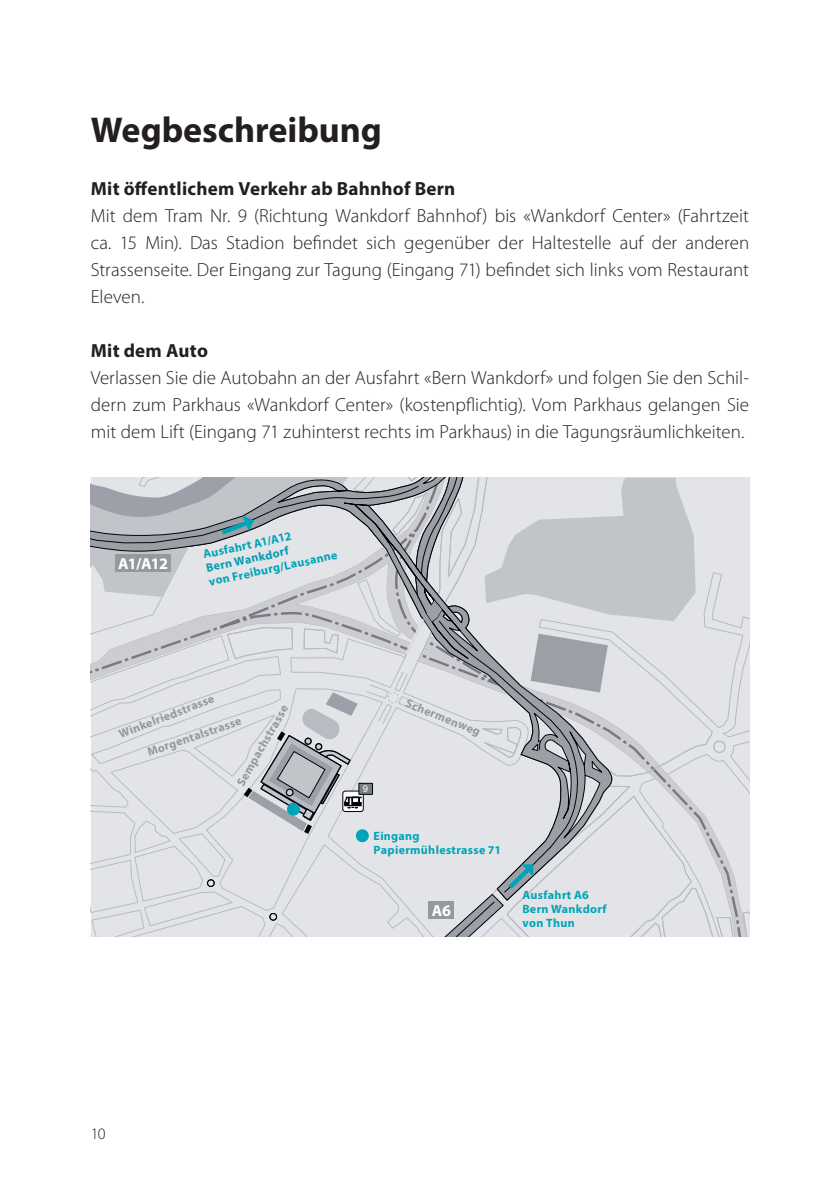
<style>
.page{position:relative;width:840px;height:1191px;background:#fff}
.page>*{position:absolute;margin:0;border:0;box-sizing:border-box;transform-origin:0 0}
.t1{font:700 36px "Myriad Pro";letter-spacing:-.005em;color:#231f20}
.t2{font:300 19px/27px "Myriad Pro";color:#231f20;text-align:justify}
.t3{font:700 19px "Myriad Pro";letter-spacing:.01em;color:#231f20}
.t4{font:700 16px "Myriad Pro";letter-spacing:-.05em;color:#fff}
.t5{font:300 16px "Myriad Pro";color:#231f20}
.t6{font:700 12px/14px "Myriad Pro";letter-spacing:.025em;color:#00a4b8}
.t7{font:700 12px "Myriad Pro";color:#95999b}
.t8{font:700 12px "Myriad Pro";color:#079cb0}
.t9{font:9.4px "Arial";color:#fff}
</style>
<div class="page">
<svg style="left:719px;top:478px;width:29px;height:459px;background:#dddfe2"></svg>
<svg style="left:91px;top:478px;width:628px;height:459px;background:#d0d3d7"></svg>
<h1 class="t1" style="left:91px;top:106px;width:292px">Wegbeschreibung</h1>
<p class="t3" style="left:91px;top:176px;width:366px">Mit öffentlichem Verkehr ab Bahnhof Bern</p>
<p class="t2" style="left:91px;top:202px;width:659px">Mit dem Tram Nr. 9 (Richtung Wankdorf Bahnhof) bis «Wankdorf Center» (Fahrtzeit ca. 15 Min). Das Stadion befindet sich gegenüber der Haltestelle auf der anderen Strassenseite. Der Eingang zur Tagung (Eingang 71) befindet sich links vom Restaurant Eleven.</p>
<p class="t3" style="left:91px;top:338px;width:119px">Mit dem Auto</p>
<p class="t2" style="left:91px;top:364px;width:659px">Verlassen Sie die Autobahn an der Ausfahrt «Bern Wankdorf» und folgen Sie den Schil&shy;dern zum Parkhaus «Wankdorf Center» (kostenpflichtig). Vom Parkhaus gelangen Sie mit dem Lift (Eingang 71 zuhinterst rechts im Parkhaus) in die Tagungsräumlichkeiten.</p>
<p class="t4" style="left:118px;top:553px;width:51px">A1/A12</p>
<p class="t6" style="left:202px;top:547px;width:91px;rotate:-12deg">Ausfahrt A1/A12</p>
<p class="t8" style="left:204px;top:560px;width:86px;rotate:-12deg">Bern Wankdorf</p>
<p class="t6" style="left:207px;top:574px;width:132px;rotate:-12deg">von Freiburg/Lausanne</p>
<p class="t7" style="left:116px;top:727px;width:103px;rotate:-21deg">Winkelriedstrasse</p>
<p class="t7" style="left:233px;top:780px;width:92px;rotate:-60deg">Sempachstrasse</p>
<p class="t7" style="left:145px;top:745px;width:100px;rotate:-19deg">Morgentalstrasse</p>
<p class="t9" style="left:362px;top:783px;width:7px">9</p>
<p class="t7" style="left:409px;top:695px;width:81px;rotate:22deg">Schermenweg</p>
<p class="t6" style="left:373px;top:828px;width:129px">Eingang<br>Papiermühlestrasse 71</p>
<p class="t4" style="left:431px;top:900px;width:21px">A6</p>
<p class="t6" style="left:522px;top:887px;width:86px">Ausfahrt A6<br>Bern Wankdorf von Thun</p>
<p class="t5" style="left:91px;top:1124px;width:16px">10</p>
</div>
